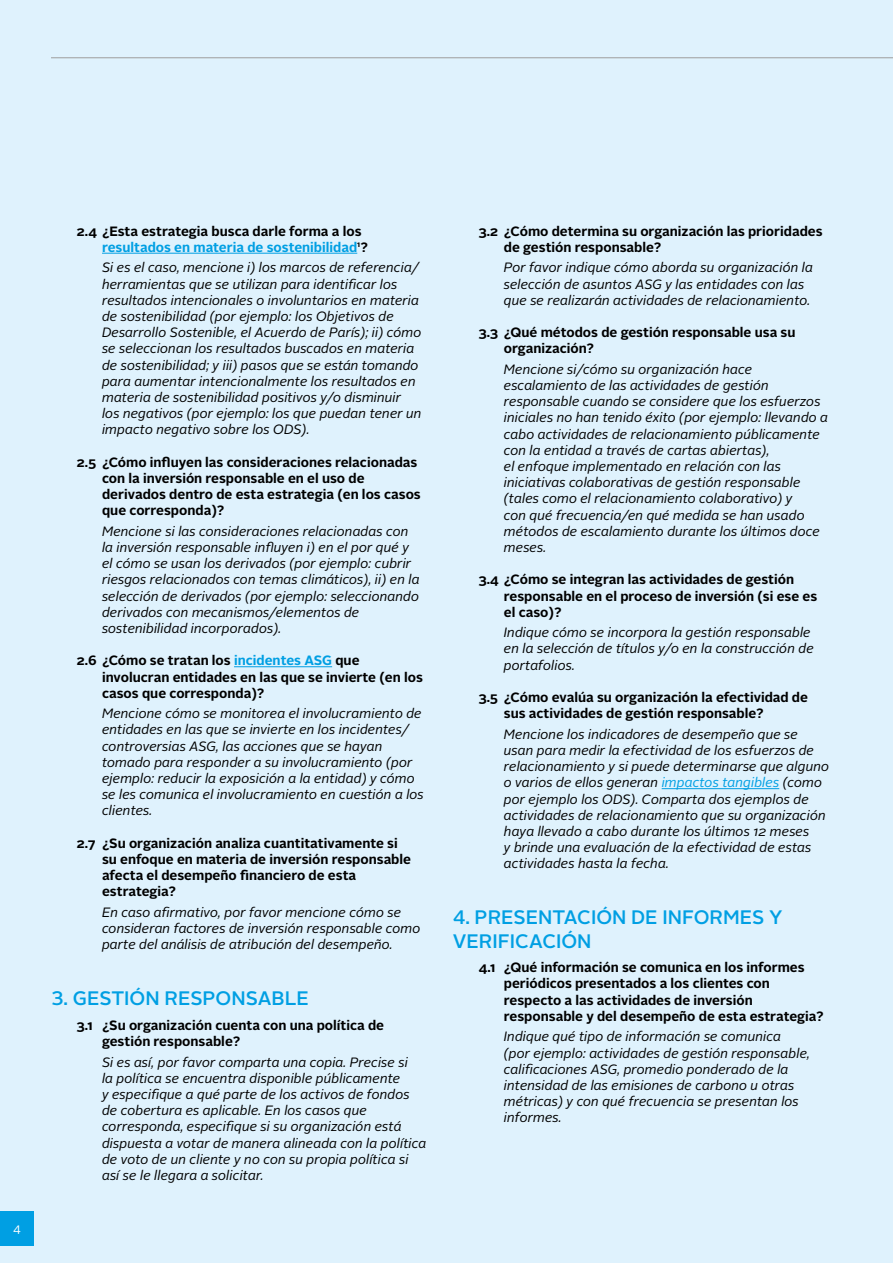
<style>
.page{position:relative;width:893px;height:1263px;background:#dff2fd}
.page>*{position:absolute;margin:0;border:0;box-sizing:border-box;transform-origin:0 0}
.t1{font:500 19.5px/23.4px "Alright Sans";color:#009fe3}
.t2{font:italic 13.5px/16.2px "Alright Sans";color:#000}
.t3{font:700 13.5px/16.2px "Alright Sans";color:#000}
.t4{font:12px "Alright Sans";color:#fff}
.s1{color:#009fe3}
</style>
<div class="page">
<div style="left:0;top:1212px;width:34px;height:34px;background:#009fe3"></div>
<hr style="left:51px;top:57px;width:842px;height:1px;background:#9d9d9c">
<hr style="left:102px;top:253px;width:255px;height:1px;background:#009fe3">
<hr style="left:234px;top:666px;width:98px;height:1px;background:#009fe3">
<hr style="left:662px;top:788px;width:117px;height:1px;background:#009fe3">
<p class="t4" style="left:13px;top:1220px;width:9px">4</p>
<p class="t3" style="left:102px;top:223px;width:267px;text-indent:-26px">2.4 ¿Esta estrategia busca darle forma a los <span class="s1">resultados en materia de sostenibilidad</span><sup>1</sup>?</p>
<p class="t2" style="left:102px;top:260px;width:321px">Si es el caso, mencione i) los marcos de referencia/ herramientas que se utilizan para identificar los resultados intencionales o involuntarios en materia de sostenibilidad (por ejemplo: los Objetivos de Desarrollo Sostenible, el Acuerdo de París); ii) cómo se seleccionan los resultados buscados en materia de sostenibilidad; y iii) pasos que se están tomando para aumentar intencionalmente los resultados en materia de sostenibilidad positivos y/o disminuir los negativos (por ejemplo: los que puedan tener un impacto negativo sobre los ODS).</p>
<p class="t3" style="left:102px;top:454px;width:320px;text-indent:-26px">2.5 ¿Cómo influyen las consideraciones relacionadas con la inversión responsable en el uso de derivados dentro de esta estrategia (en los casos que corresponda)?</p>
<p class="t2" style="left:102px;top:523px;width:319px">Mencione si las consideraciones relacionadas con la inversión responsable influyen i) en el por qué y el cómo se usan los derivados (por ejemplo: cubrir riesgos relacionados con temas climáticos), ii) en la selección de derivados (por ejemplo: seleccionando derivados con mecanismos/elementos de sostenibilidad incorporados).</p>
<p class="t3" style="left:102px;top:653px;width:322px;text-indent:-26px">2.6 ¿Cómo se tratan los <span class="s1">incidentes ASG</span> que involucran entidades en las que se invierte (en los casos que corresponda)?</p>
<p class="t2" style="left:102px;top:706px;width:323px">Mencione cómo se monitorea el involucramiento de entidades en las que se invierte en los incidentes/ controversias ASG, las acciones que se hayan tomado para responder a su involucramiento (por ejemplo: reducir la exposición a la entidad) y cómo se les comunica el involucramiento en cuestión a los clientes.</p>
<p class="t3" style="left:102px;top:835px;width:311px;text-indent:-26px">2.7 ¿Su organización analiza cuantitativamente si su enfoque en materia de inversión responsable afecta el desempeño financiero de esta estrategia?</p>
<p class="t2" style="left:102px;top:904px;width:320px">En caso afirmativo, por favor mencione cómo se consideran factores de inversión responsable como parte del análisis de atribución del desempeño.</p>
<h1 class="t1" style="left:51px;top:987px;width:259px">3. GESTIÓN RESPONSABLE</h1>
<p class="t3" style="left:102px;top:1017px;width:284px;text-indent:-26px">3.1 ¿Su organización cuenta con una política de gestión responsable?</p>
<p class="t2" style="left:102px;top:1054px;width:326px">Si es así, por favor comparta una copia. Precise si<br>la política se encuentra disponible públicamente<br>y especifique a qué parte de los activos de fondos de cobertura es aplicable. En los casos que corresponda, especifique si su organización está dispuesta a votar de manera alineada con la política de voto de un cliente y no con su propia política si así se le llegara a solicitar.</p>
<p class="t3" style="left:504px;top:223px;width:320px;text-indent:-26px">3.2 ¿Cómo determina su organización las prioridades de gestión responsable?</p>
<p class="t2" style="left:504px;top:260px;width:311px">Por favor indique cómo aborda su organización la selección de asuntos ASG y las entidades con las que se realizarán actividades de relacionamiento.</p>
<p class="t3" style="left:504px;top:324px;width:293px;text-indent:-26px">3.3 ¿Qué métodos de gestión responsable usa su organización?</p>
<p class="t2" style="left:504px;top:361px;width:326px">Mencione si/cómo su organización hace escalamiento de las actividades de gestión responsable cuando se considere que los esfuerzos iniciales no han tenido éxito (por ejemplo: llevando a cabo actividades de relacionamiento públicamente con la entidad a través de cartas abiertas),<br>el enfoque implementado en relación con las iniciativas colaborativas de gestión responsable (tales como el relacionamiento colaborativo) y<br>con qué frecuencia/en qué medida se han usado métodos de escalamiento durante los últimos doce meses.</p>
<p class="t3" style="left:504px;top:572px;width:315px;text-indent:-26px">3.4 ¿Cómo se integran las actividades de gestión responsable en el proceso de inversión (si ese es el caso)?</p>
<p class="t2" style="left:504px;top:625px;width:311px">Indique cómo se incorpora la gestión responsable en la selección de títulos y/o en la construcción de portafolios.</p>
<p class="t3" style="left:504px;top:689px;width:306px;text-indent:-26px">3.5 ¿Cómo evalúa su organización la efectividad de sus actividades de gestión responsable?</p>
<p class="t2" style="left:504px;top:726px;width:327px">Mencione los indicadores de desempeño que se usan para medir la efectividad de los esfuerzos de relacionamiento y si puede determinarse que alguno o varios de ellos generan <span class="s1">impactos tangibles</span> (como por ejemplo los ODS). Comparta dos ejemplos de actividades de relacionamiento que su organización haya llevado a cabo durante los últimos 12 meses<br>y brinde una evaluación de la efectividad de estas actividades hasta la fecha.</p>
<h1 class="t1" style="left:453px;top:906px;width:331px">4. PRESENTACIÓN DE INFORMES Y<br>VERIFICACIÓN</h1>
<p class="t3" style="left:504px;top:959px;width:321px;text-indent:-26px">4.1 ¿Qué información se comunica en los informes periódicos presentados a los clientes con respecto a las actividades de inversión responsable y del desempeño de esta estrategia?</p>
<p class="t2" style="left:504px;top:1029px;width:308px">Indique qué tipo de información se comunica (por ejemplo: actividades de gestión responsable, calificaciones ASG, promedio ponderado de la intensidad de las emisiones de carbono u otras métricas) y con qué frecuencia se presentan los informes.</p>
</div>
